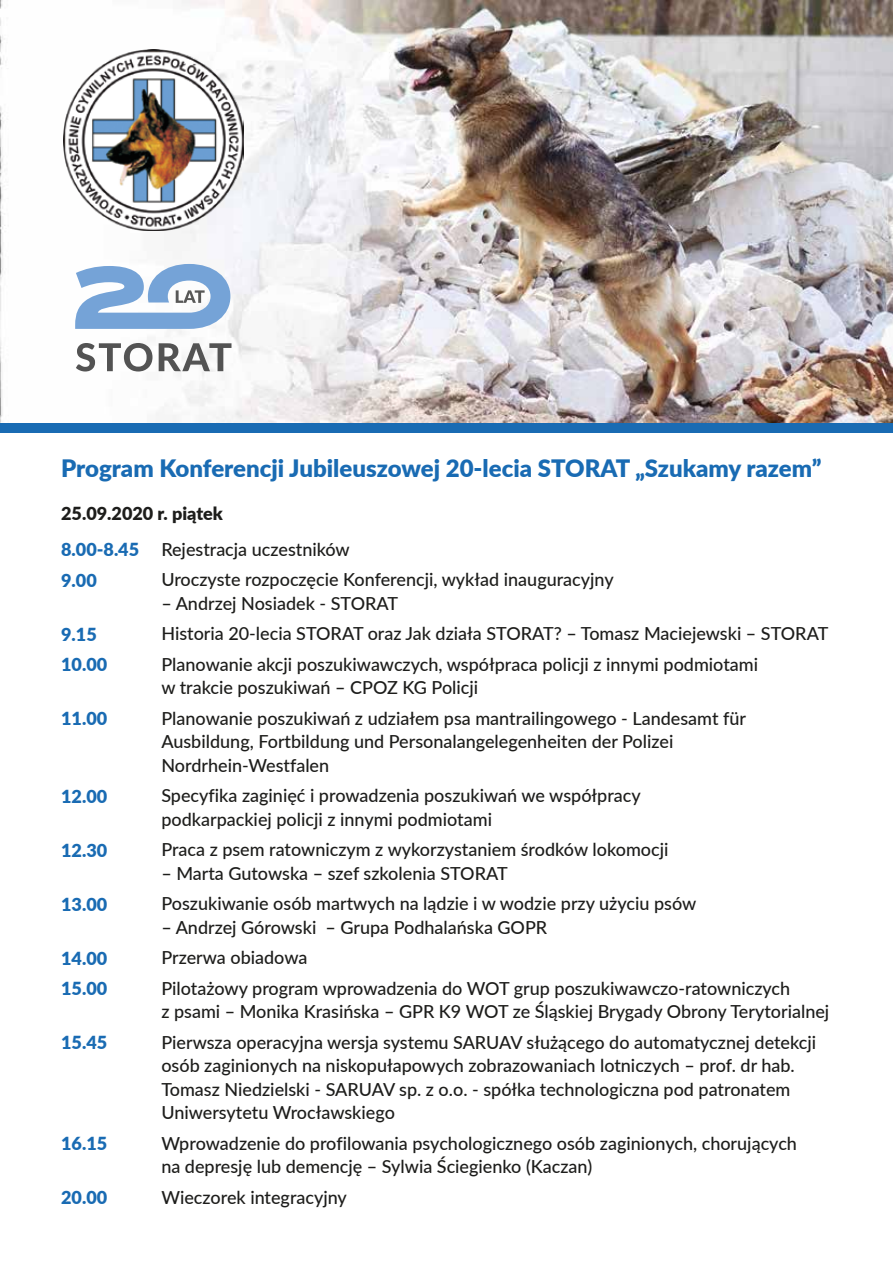
<style>
.page{position:relative;width:893px;height:1263px;background:#fff}
.page>*{position:absolute;margin:0;border:0;box-sizing:border-box;transform-origin:0 0}
.t1{font:900 24px "Lato";color:#196bb3}
.t2{font:500 18px/30.8px "Lato";color:#1d1d1b}
.t3{font:900 18px/30.8px "Lato";color:#196bb3}
.t4{font:900 18px "Lato";color:#1d1d1b}
</style>
<div class="page">
<img style="left:0;top:0;width:893px;height:423px">
<svg style="left:75px;top:264px;width:155px;height:65px"></svg>
<svg style="left:76px;top:343px;width:76px;height:28px"></svg>
<svg style="left:159px;top:343px;width:72px;height:28px"></svg>
<img style="left:63px;top:49px;width:181px;height:181px">
<div style="left:0;top:423px;width:893px;height:9px;background:#196bb3"></div>
<h1 class="t1" style="left:61px;top:450px;width:762px">Program Konferencji Jubileuszowej 20-lecia STORAT „Szukamy razem”</h1>
<p class="t4" style="left:61px;top:500px;width:163px">25.09.2020 r. piątek</p>
<p class="t3" style="left:61px;top:533px;width:79px">8.00-8.45<br>9.00</p>
<p class="t3" style="left:61px;top:618px;width:48px">9.15<br>10.00</p>
<p class="t3" style="left:61px;top:703px;width:48px">11.00</p>
<p class="t3" style="left:61px;top:780px;width:48px">12.00</p>
<p class="t3" style="left:61px;top:834px;width:48px">12.30</p>
<p class="t3" style="left:61px;top:888px;width:48px">13.00</p>
<p class="t3" style="left:61px;top:942px;width:48px">14.00<br>15.00</p>
<p class="t3" style="left:61px;top:1027px;width:48px">15.45</p>
<p class="t3" style="left:61px;top:1127px;width:48px">16.15</p>
<p class="t3" style="left:61px;top:1181px;width:48px">20.00</p>
<p class="t2" style="left:161px;top:533px;width:454px">Rejestracja uczestników<br>Uroczyste rozpoczęcie Konferencji, wykład inauguracyjny</p>
<p class="t2" style="left:161px;top:587px;width:668px">– Andrzej Nosiadek - STORAT<br>Historia 20-lecia STORAT oraz Jak działa STORAT? – Tomasz Maciejewski – STORAT<br>Planowanie akcji poszukiwawczych, współpraca policji z innymi podmiotami</p>
<p class="t2" style="left:161px;top:672px;width:586px">w trakcie poszukiwań – CPOZ KG Policji<br>Planowanie poszukiwań z udziałem psa mantrailingowego - Landesamt für</p>
<p class="t2" style="left:161px;top:729px;width:514px;line-height:23.2px">Ausbildung, Fortbildung und Personalangelegenheiten der Polizei<br>Nordrhein-Westfalen</p>
<p class="t2" style="left:161px;top:783px;width:481px;line-height:23.2px">Specyfika zaginięć i prowadzenia poszukiwań we współpracy podkarpackiej policji z innymi podmiotami</p>
<p class="t2" style="left:161px;top:834px;width:509px">Praca z psem ratowniczym z wykorzystaniem środków lokomocji</p>
<p class="t2" style="left:161px;top:857px;width:536px">– Marta Gutowska – szef szkolenia STORAT<br>Poszukiwanie osób martwych na lądzie i w wodzie przy użyciu psów</p>
<p class="t2" style="left:161px;top:911px;width:630px">– Andrzej Górowski – Grupa Podhalańska GOPR<br>Przerwa obiadowa<br>Pilotażowy program wprowadzenia do WOT grup poszukiwawczo-ratowniczych</p>
<p class="t2" style="left:161px;top:996px;width:669px">z psami – Monika Krasińska – GPR K9 WOT ze Śląskiej Brygady Obrony Terytorialnej<br>Pierwsza operacyjna wersja systemu SARUAV służącego do automatycznej detekcji</p>
<p class="t2" style="left:161px;top:1053px;width:635px;line-height:23.2px">osób zaginionych na niskopułapowych zobrazowaniach lotniczych – prof. dr hab.<br>Tomasz Niedzielski - SARUAV sp. z o.o. - spółka technologiczna pod patronatem<br>Uniwersytetu Wrocławskiego</p>
<p class="t2" style="left:161px;top:1131px;width:637px;line-height:23.2px">Wprowadzenie do profilowania psychologicznego osób zaginionych, chorujących na depresję lub demencję – Sylwia Ściegienko (Kaczan)</p>
<p class="t2" style="left:161px;top:1181px;width:187px">Wieczorek integracyjny</p>
</div>
